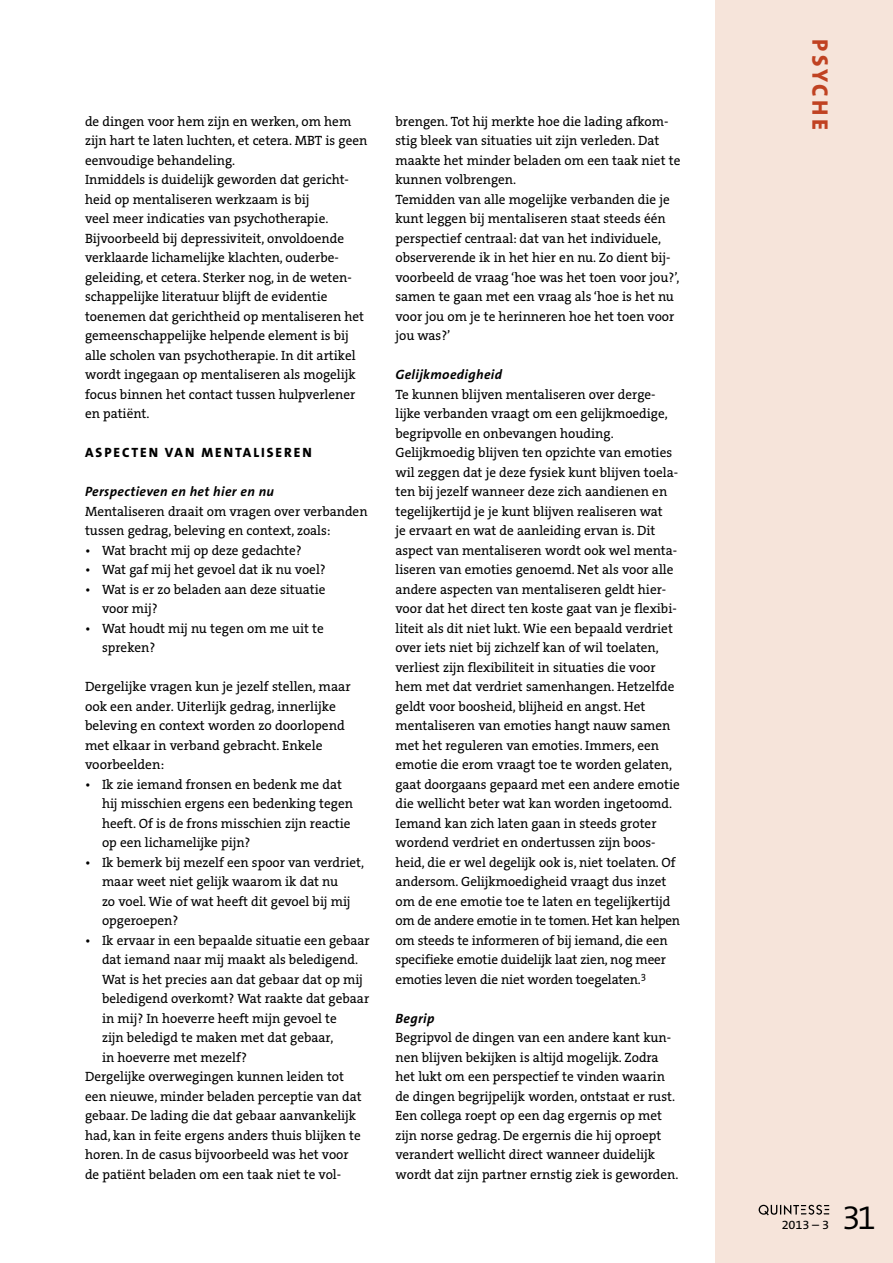
<style>
.page{position:relative;width:893px;height:1263px;background:#fff}
.page>*{position:absolute;margin:0;border:0;box-sizing:border-box;transform-origin:0 0}
.t1{font:300 34.5px "The Sans B W4";color:#000}
.t2{font:800 22.5px "The Sans B W8";letter-spacing:.15em;color:#c04222}
.t3{font:13.5px/19.5px "The Serif B W5 Plain";color:#000}
.t4{font:italic 700 13.5px "The Sans B W7";letter-spacing:.025em;color:#000}
.t5{font:800 13.5px "The Sans B W8";letter-spacing:.145em;color:#000}
.t6{font:12.6px "The Sans B W5 Plain";color:#000}
</style>
<div class="page">
<div style="left:715px;top:0;width:178px;height:1263px;background:#f6e4da"></div>
<svg style="left:759px;top:1205px;width:70px;height:10px"></svg>
<p class="t3" style="left:85px;top:112px;width:284px">de dingen voor hem zijn en werken, om hem zijn hart te laten luchten, et cetera. MBT is geen eenvoudige behandeling.<br>Inmiddels is duidelijk geworden dat gericht&shy;heid op mentaliseren werkzaam is bij<br>veel meer indicaties van psychotherapie.<br>Bijvoorbeeld bij depressiviteit, onvoldoende verklaarde lichamelijke klachten, ouderbe&shy;geleiding, et cetera. Sterker nog, in de weten&shy;schappelijke literatuur blijft de evidentie toenemen dat gerichtheid op mentaliseren het gemeenschappelijke helpende element is bij alle scholen van psychotherapie. In dit artikel wordt ingegaan op mentaliseren als mogelijk focus binnen het contact tussen hulpverlener en patiënt.</p>
<p class="t5" style="left:85px;top:444px;width:228px">ASPECTEN VAN MENTALISEREN</p>
<p class="t4" style="left:85px;top:483px;width:191px">Perspectieven en het hier en nu</p>
<p class="t3" style="left:85px;top:502px;width:284px">Mentaliseren draait om vragen over verbanden tussen gedrag, beleving en context, zoals:</p>
<p class="t3" style="left:85px;top:541px;width:218px">• Wat bracht mij op deze gedachte?</p>
<p class="t3" style="left:85px;top:560px;width:242px">• Wat gaf mij het gevoel dat ik nu voel?</p>
<p class="t3" style="left:102px;top:579px;width:225px;text-indent:-17px">• Wat is er zo beladen aan deze situatie voor mij?</p>
<p class="t3" style="left:102px;top:619px;width:223px;text-indent:-17px">• Wat houdt mij nu tegen om me uit te spreken?</p>
<p class="t3" style="left:85px;top:677px;width:267px">Dergelijke vragen kun je jezelf stellen, maar ook een ander. Uiterlijk gedrag, innerlijke beleving en context worden zo doorlopend met elkaar in verband gebracht. Enkele voorbeelden:</p>
<p class="t3" style="left:102px;top:775px;width:252px;text-indent:-17px">• Ik zie iemand fronsen en bedenk me dat hij misschien ergens een bedenking tegen heeft. Of is de frons misschien zijn reactie op een lichamelijke pijn?</p>
<p class="t3" style="left:102px;top:853px;width:264px;text-indent:-17px">• Ik bemerk bij mezelf een spoor van verdriet, maar weet niet gelijk waarom ik dat nu<br>zo voel. Wie of wat heeft dit gevoel bij mij opgeroepen?</p>
<p class="t3" style="left:85px;top:930px;width:286px">• Ik ervaar in een bepaalde situatie een gebaar</p>
<p class="t3" style="left:102px;top:950px;width:257px">dat iemand naar mij maakt als beledigend.</p>
<p class="t3" style="left:102px;top:969px;width:262px">Wat is het precies aan dat gebaar dat op mij</p>
<p class="t3" style="left:102px;top:989px;width:269px">beledigend overkomt? Wat raakte dat gebaar</p>
<p class="t3" style="left:102px;top:1008px;width:236px">in mij? In hoeverre heeft mijn gevoel te</p>
<p class="t3" style="left:102px;top:1028px;width:233px">zijn beledigd te maken met dat gebaar,</p>
<p class="t3" style="left:102px;top:1048px;width:147px">in hoeverre met mezelf?</p>
<p class="t3" style="left:85px;top:1067px;width:261px">Dergelijke overwegingen kunnen leiden tot</p>
<p class="t3" style="left:85px;top:1087px;width:278px">een nieuwe, minder beladen perceptie van dat</p>
<p class="t3" style="left:85px;top:1106px;width:273px">gebaar. De lading die dat gebaar aanvankelijk</p>
<p class="t3" style="left:85px;top:1125px;width:277px">had, kan in feite ergens anders thuis blijken te</p>
<p class="t3" style="left:85px;top:1145px;width:265px">horen. In de casus bijvoorbeeld was het voor</p>
<p class="t3" style="left:85px;top:1164px;width:257px">de patiënt beladen om een taak niet te vol-</p>
<p class="t3" style="left:395px;top:112px;width:286px">brengen. Tot hij merkte hoe die lading afkom&shy;stig bleek van situaties uit zijn verleden. Dat maakte het minder beladen om een taak niet te kunnen volbrengen.<br>Temidden van alle mogelijke verbanden die je kunt leggen bij mentaliseren staat steeds één perspectief centraal: dat van het individuele, observerende ik in het hier en nu. Zo dient bij&shy;voorbeeld de vraag ‘hoe was het toen voor jou?’, samen te gaan met een vraag als ‘hoe is het nu voor jou om je te herinneren hoe het toen voor jou was?’</p>
<p class="t4" style="left:395px;top:366px;width:108px">Gelijkmoedigheid</p>
<p class="t3" style="left:395px;top:385px;width:286px">Te kunnen blijven mentaliseren over derge&shy;lijke verbanden vraagt om een gelijkmoedige, begripvolle en onbevangen houding.<br>Gelijkmoedig blijven ten opzichte van emoties wil zeggen dat je deze fysiek kunt blijven toela&shy;ten bij jezelf wanneer deze zich aandienen en tegelijkertijd je je kunt blijven realiseren wat<br>je ervaart en wat de aanleiding ervan is. Dit aspect van mentaliseren wordt ook wel menta&shy;liseren van emoties genoemd. Net als voor alle andere aspecten van mentaliseren geldt hier&shy;voor dat het direct ten koste gaat van je flexibi&shy;liteit als dit niet lukt. Wie een bepaald verdriet over iets niet bij zichzelf kan of wil toelaten, verliest zijn flexibiliteit in situaties die voor hem met dat verdriet samenhangen. Hetzelfde geldt voor boosheid, blijheid en angst. Het mentaliseren van emoties hangt nauw samen met het reguleren van emoties. Immers, een emotie die erom vraagt toe te worden gelaten, gaat doorgaans gepaard met een andere emotie die wellicht beter wat kan worden ingetoomd.<br>Iemand kan zich laten gaan in steeds groter wordend verdriet en ondertussen zijn boos&shy;heid, die er wel degelijk ook is, niet toelaten. Of andersom. Gelijkmoedigheid vraagt dus inzet om de ene emotie toe te laten en tegelijkertijd om de andere emotie in te tomen. Het kan helpen om steeds te informeren of bij iemand, die een specifieke emotie duidelijk laat zien, nog meer emoties leven die niet worden toegelaten.<sup>3</sup></p>
<p class="t4" style="left:395px;top:1010px;width:40px">Begrip</p>
<p class="t3" style="left:395px;top:1028px;width:284px">Begripvol de dingen van een andere kant kun&shy;nen blijven bekijken is altijd mogelijk. Zodra het lukt om een perspectief te vinden waarin de dingen begrijpelijk worden, ontstaat er rust.<br>Een collega roept op een dag ergernis op met zijn norse gedrag. De ergernis die hij oproept verandert wellicht direct wanneer duidelijk wordt dat zijn partner ernstig ziek is geworden.</p>
<h2 class="t2" style="left:834px;top:39px;width:92px;rotate:90deg">PSYCHE</h2>
<p class="t6" style="left:782px;top:1216px;width:49px">2013 – 3</p>
<h1 class="t1" style="left:842px;top:1195px;width:36px">31</h1>
</div>
